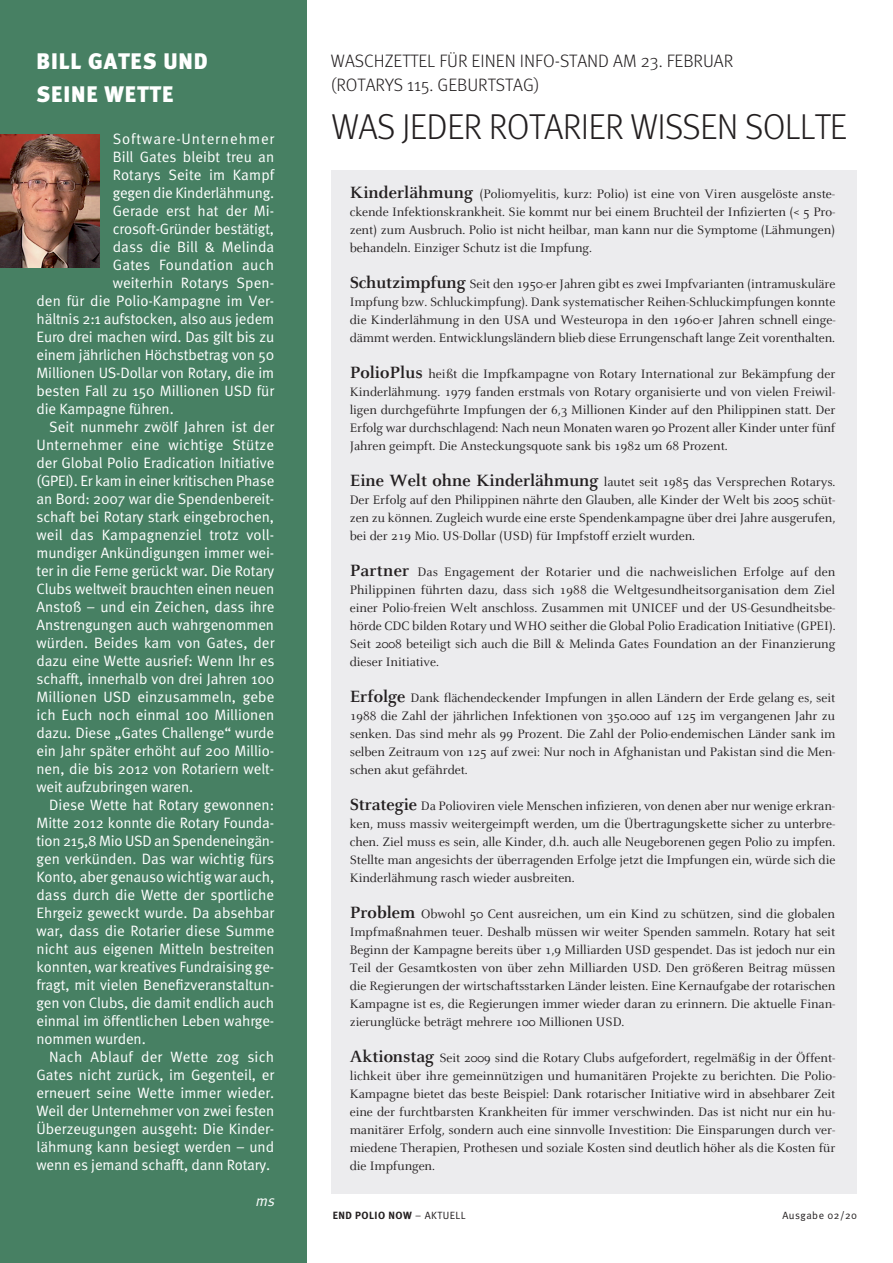
<style>
.page{position:relative;width:893px;height:1263px;background:#fff}
.page>*{position:absolute;margin:0;border:0;box-sizing:border-box;transform-origin:0 0}
.t1{font:300 36px "Meta";letter-spacing:-.02em;color:#231f20}
.t2{font:900 22.5px/33px "Meta";letter-spacing:.04em;color:#fff}
.t3{font:300 18px/24px "Meta";color:#231f20}
.t4{font:15px "Meta Normal";letter-spacing:-.005em;color:#fff}
.t5{font:15px "Meta Normal";letter-spacing:.015em;color:#fff}
.t6{font:15px "Meta Normal";letter-spacing:.065em;color:#fff}
.t7{font:italic 15px "Meta Normal";color:#fff}
.t8{font:13.5px/18px "Celeste";letter-spacing:-.005em;color:#231f20;text-align:justify}
.t9{font:700 10.5px "Meta";letter-spacing:.045em;color:#231f20}
.t10{font:10.5px "Meta Normal";letter-spacing:.045em;color:#231f20}
.s1{font-weight:700;font-size:18px}
.s2{font-family:"Meta Normal";font-weight:400}
</style>
<div class="page">
<div style="left:0;top:0;width:307px;height:1263px;background:#478063"></div>
<img style="left:0;top:134px;width:100px;height:134px">
<div style="left:331px;top:170px;width:525px;height:1024px;background:#ececee"></div>
<h2 class="t2" style="left:37px;top:44px;width:173px">BILL GATES UND<br>SEINE WETTE</h2>
<p class="t6" style="left:113px;top:130px;width:163px">Software-Unternehmer</p>
<p class="t4" style="left:113px;top:148px;width:163px">Bill Gates bleibt treu an</p>
<p class="t4" style="left:113px;top:166px;width:163px">Rotarys Seite im Kampf</p>
<p class="t4" style="left:113px;top:184px;width:163px">gegen die Kinderlähmung.</p>
<p class="t4" style="left:113px;top:202px;width:163px">Gerade erst hat der Mi-</p>
<p class="t4" style="left:113px;top:220px;width:163px">crosoft-Gründer bestätigt,</p>
<p class="t4" style="left:113px;top:238px;width:163px">dass die Bill &amp; Melinda</p>
<p class="t5" style="left:113px;top:256px;width:163px">Gates Foundation auch</p>
<p class="t4" style="left:113px;top:274px;width:163px">weiterhin Rotarys Spen-</p>
<p class="t4" style="left:37px;top:292px;width:239px">den für die Polio-Kampagne im Ver-</p>
<p class="t4" style="left:37px;top:310px;width:239px">hältnis 2:1 aufstocken, also aus jedem</p>
<p class="t4" style="left:37px;top:328px;width:239px">Euro drei machen wird. Das gilt bis zu</p>
<p class="t4" style="left:37px;top:346px;width:239px">einem jährlichen Höchstbetrag von 50</p>
<p class="t4" style="left:37px;top:364px;width:239px">Millionen US-Dollar von Rotary, die im</p>
<p class="t4" style="left:37px;top:382px;width:239px">besten Fall zu 150 Millionen USD für</p>
<p class="t4" style="left:37px;top:400px;width:139px">die Kampagne führen.</p>
<p class="t4" style="left:49px;top:418px;width:226px">Seit nunmehr zwölf Jahren ist der</p>
<p class="t5" style="left:37px;top:436px;width:239px">Unternehmer eine wichtige Stütze</p>
<p class="t4" style="left:37px;top:454px;width:239px">der Global Polio Eradication Initiative</p>
<p class="t4" style="left:37px;top:472px;width:239px">(GPEI). Er kam in einer kritischen Phase</p>
<p class="t4" style="left:37px;top:490px;width:239px">an Bord: 2007 war die Spendenbereit-</p>
<p class="t4" style="left:37px;top:508px;width:239px">schaft bei Rotary stark eingebrochen,</p>
<p class="t4" style="left:37px;top:526px;width:239px">weil das Kampagnenziel trotz voll-</p>
<p class="t4" style="left:37px;top:544px;width:239px">mundiger Ankündigungen immer wei-</p>
<p class="t4" style="left:37px;top:562px;width:239px">ter in die Ferne gerückt war. Die Rotary</p>
<p class="t4" style="left:37px;top:580px;width:239px">Clubs weltweit brauchten einen neuen</p>
<p class="t4" style="left:37px;top:598px;width:239px">Anstoß – und ein Zeichen, dass ihre</p>
<p class="t4" style="left:37px;top:616px;width:239px">Anstrengungen auch wahrgenommen</p>
<p class="t4" style="left:37px;top:634px;width:239px">würden. Beides kam von Gates, der</p>
<p class="t4" style="left:37px;top:652px;width:239px">dazu eine Wette ausrief: Wenn Ihr es</p>
<p class="t4" style="left:37px;top:670px;width:239px">schafft, innerhalb von drei Jahren 100</p>
<p class="t4" style="left:37px;top:688px;width:239px">Millionen USD einzusammeln, gebe</p>
<p class="t4" style="left:37px;top:706px;width:239px">ich Euch noch einmal 100 Millionen</p>
<p class="t4" style="left:37px;top:724px;width:239px">dazu. Diese „Gates Challenge“ wurde</p>
<p class="t4" style="left:37px;top:742px;width:239px">ein Jahr später erhöht auf 200 Millio-</p>
<p class="t4" style="left:37px;top:760px;width:239px">nen, die bis 2012 von Rotariern welt-</p>
<p class="t4" style="left:37px;top:778px;width:158px">weit aufzubringen waren.</p>
<p class="t4" style="left:49px;top:796px;width:226px">Diese Wette hat Rotary gewonnen:</p>
<p class="t4" style="left:37px;top:814px;width:239px">Mitte 2012 konnte die Rotary Founda-</p>
<p class="t4" style="left:37px;top:832px;width:239px">tion 215,8 Mio USD an Spendeneingän-</p>
<p class="t4" style="left:37px;top:850px;width:239px">gen verkünden. Das war wichtig fürs</p>
<p class="t4" style="left:37px;top:868px;width:239px">Konto, aber genauso wichtig war auch,</p>
<p class="t4" style="left:37px;top:886px;width:239px">dass durch die Wette der sportliche</p>
<p class="t4" style="left:37px;top:904px;width:239px">Ehrgeiz geweckt wurde. Da absehbar</p>
<p class="t4" style="left:37px;top:922px;width:239px">war, dass die Rotarier diese Summe</p>
<p class="t4" style="left:37px;top:940px;width:239px">nicht aus eigenen Mitteln bestreiten</p>
<p class="t4" style="left:37px;top:958px;width:239px">konnten, war kreatives Fundraising ge-</p>
<p class="t4" style="left:37px;top:976px;width:239px">fragt, mit vielen Benefizveranstaltun-</p>
<p class="t4" style="left:37px;top:994px;width:239px">gen von Clubs, die damit endlich auch</p>
<p class="t4" style="left:37px;top:1012px;width:239px">einmal im öffentlichen Leben wahrge-</p>
<p class="t4" style="left:37px;top:1030px;width:111px">nommen wurden.</p>
<p class="t5" style="left:49px;top:1048px;width:226px">Nach Ablauf der Wette zog sich</p>
<p class="t4" style="left:37px;top:1066px;width:239px">Gates nicht zurück, im Gegenteil, er</p>
<p class="t4" style="left:37px;top:1084px;width:239px">erneuert seine Wette immer wieder.</p>
<p class="t4" style="left:37px;top:1102px;width:239px">Weil der Unternehmer von zwei festen</p>
<p class="t4" style="left:37px;top:1120px;width:239px">Überzeugungen ausgeht: Die Kinder-</p>
<p class="t4" style="left:37px;top:1138px;width:239px">lähmung kann besiegt werden – und</p>
<p class="t4" style="left:37px;top:1156px;width:235px">wenn es jemand schafft, dann Rotary.</p>
<p class="t7" style="left:255px;top:1192px;width:24px">ms</p>
<h3 class="t3" style="left:331px;top:49px;width:404px">WASCHZETTEL FÜR EINEN INFO-STAND AM 23. FEBRUAR (ROTARYS 115. GEBURTSTAG)</h3>
<h1 class="t1" style="left:332px;top:106px;width:517px">WAS JEDER ROTARIER WISSEN SOLLTE</h1>
<p class="t8" style="left:350px;top:185px;width:487px"><span class="s1">Kinderlähmung</span> (Poliomyelitis, kurz: Polio) ist eine von Viren ausgelöste anste&shy;ckende Infektionskrankheit. Sie kommt nur bei einem Bruchteil der Infizierten (&lt; 5 Pro&shy;zent) zum Ausbruch. Polio ist nicht heilbar, man kann nur die Symptome (Lähmungen) behandeln. Einziger Schutz ist die Impfung.</p>
<p class="t8" style="left:350px;top:275px;width:487px"><span class="s1">Schutzimpfung</span> Seit den 1950-er Jahren gibt es zwei Impfvarianten (intramuskuläre Impfung bzw. Schluckimpfung). Dank systematischer Reihen-Schluckimpfungen konnte die Kinderlähmung in den USA und Westeuropa in den 1960-er Jahren schnell einge&shy;dämmt werden. Entwicklungsländern blieb diese Errungenschaft lange Zeit vorenthalten.</p>
<p class="t8" style="left:350px;top:365px;width:487px"><span class="s1">PolioPlus</span> heißt die Impfkampagne von Rotary International zur Bekämpfung der Kinderlähmung. 1979 fanden erstmals von Rotary organisierte und von vielen Freiwil&shy;ligen durchgeführte Impfungen der 6,3 Millionen Kinder auf den Philippinen statt. Der Erfolg war durchschlagend: Nach neun Monaten waren 90 Prozent aller Kinder unter fünf Jahren geimpft. Die Ansteckungsquote sank bis 1982 um 68 Prozent.</p>
<p class="t8" style="left:350px;top:473px;width:487px"><span class="s1">Eine Welt ohne Kinderlähmung</span> lautet seit 1985 das Versprechen Rotarys.<br>Der Erfolg auf den Philippinen nährte den Glauben, alle Kinder der Welt bis 2005 schüt&shy;zen zu können. Zugleich wurde eine erste Spendenkampagne über drei Jahre ausgerufen, bei der 219 Mio. US-Dollar (USD) für Impfstoff erzielt wurden.</p>
<p class="t8" style="left:350px;top:563px;width:487px"><span class="s1">Partner</span> Das Engagement der Rotarier und die nachweislichen Erfolge auf den Philippinen führten dazu, dass sich 1988 die Weltgesundheitsorganisation dem Ziel einer Polio-freien Welt anschloss. Zusammen mit UNICEF und der US-Gesundheitsbe&shy;hörde CDC bilden Rotary und WHO seither die Global Polio Eradication Initiative (GPEI).<br>Seit 2008 beteiligt sich auch die Bill &amp; Melinda Gates Foundation an der Finanzierung dieser Initiative.</p>
<p class="t8" style="left:350px;top:689px;width:487px"><span class="s1">Erfolge</span> Dank flächendeckender Impfungen in allen Ländern der Erde gelang es, seit 1988 die Zahl der jährlichen Infektionen von 350.000 auf 125 im vergangenen Jahr zu senken. Das sind mehr als 99 Prozent. Die Zahl der Polio-endemischen Länder sank im selben Zeitraum von 125 auf zwei: Nur noch in Afghanistan und Pakistan sind die Men&shy;schen akut gefährdet.</p>
<p class="t8" style="left:350px;top:797px;width:487px"><span class="s1">Strategie</span> Da Polioviren viele Menschen infizieren, von denen aber nur wenige erkran&shy;ken, muss massiv weitergeimpft werden, um die Übertragungskette sicher zu unterbre&shy;chen. Ziel muss es sein, alle Kinder, d.h. auch alle Neugeborenen gegen Polio zu impfen.<br>Stellte man angesichts der überragenden Erfolge jetzt die Impfungen ein, würde sich die Kinderlähmung rasch wieder ausbreiten.</p>
<p class="t8" style="left:350px;top:905px;width:487px"><span class="s1">Problem</span> Obwohl 50 Cent ausreichen, um ein Kind zu schützen, sind die globalen Impfmaßnahmen teuer. Deshalb müssen wir weiter Spenden sammeln. Rotary hat seit Beginn der Kampagne bereits über 1,9 Milliarden USD gespendet. Das ist jedoch nur ein Teil der Gesamtkosten von über zehn Milliarden USD. Den größeren Beitrag müssen die Regierungen der wirtschaftsstarken Länder leisten. Eine Kernaufgabe der rotarischen Kampagne ist es, die Regierungen immer wieder daran zu erinnern. Die aktuelle Finan&shy;zierunglücke beträgt mehrere 100 Millionen USD.</p>
<p class="t8" style="left:350px;top:1049px;width:487px"><span class="s1">Aktionstag</span> Seit 2009 sind die Rotary Clubs aufgefordert, regelmäßig in der Öffent&shy;lichkeit über ihre gemeinnützigen und humanitären Projekte zu berichten. Die Polio-Kampagne bietet das beste Beispiel: Dank rotarischer Initiative wird in absehbarer Zeit eine der furchtbarsten Krankheiten für immer verschwinden. Das ist nicht nur ein hu&shy;manitärer Erfolg, sondern auch eine sinnvolle Investition: Die Einsparungen durch ver&shy;miedene Therapien, Prothesen und soziale Kosten sind deutlich höher als die Kosten für die Impfungen.</p>
<p class="t9" style="left:333px;top:1209px;width:134px">END POLIO NOW <span class="s2">– AKTUELL</span></p>
<p class="t10" style="left:782px;top:1209px;width:76px">Ausgabe 02/20</p>
</div>
